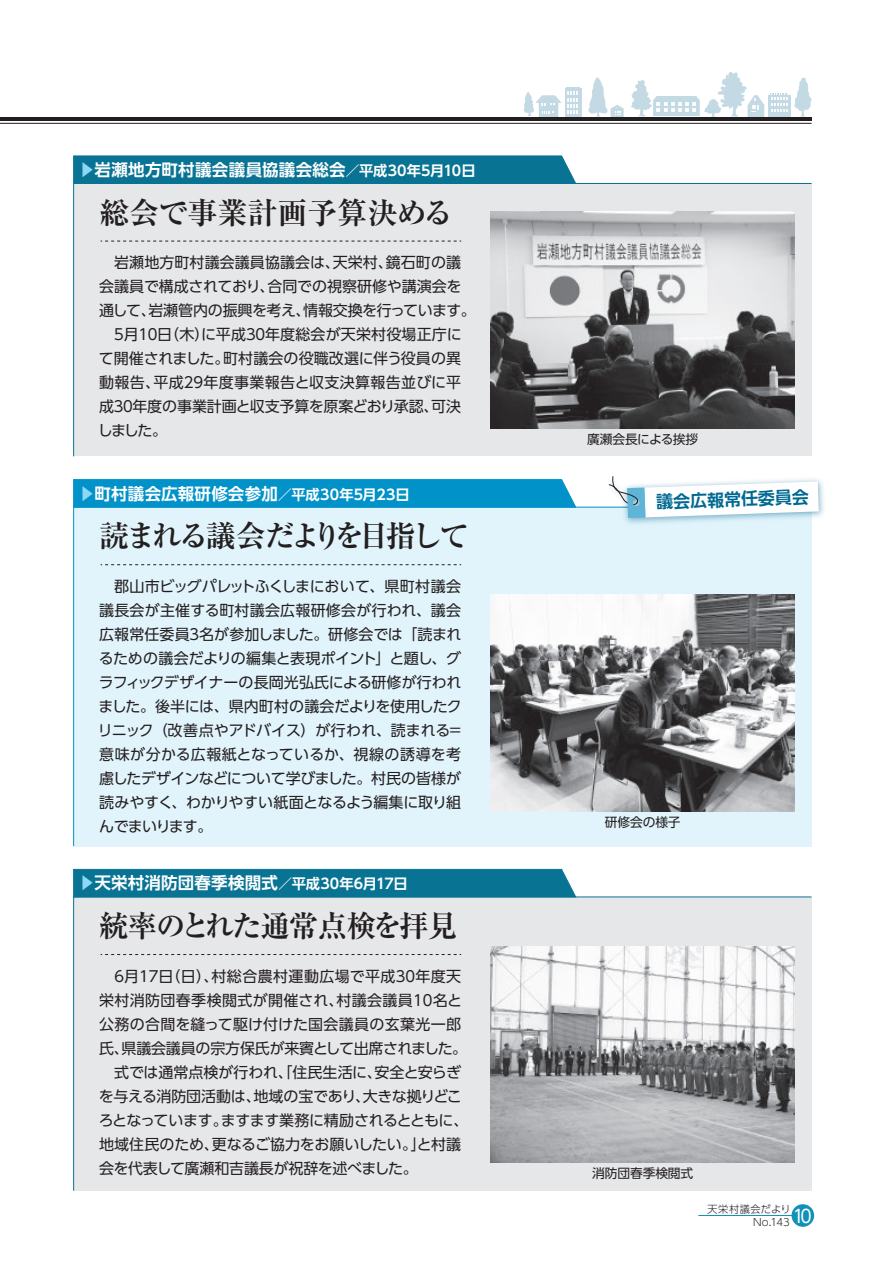
<style>
.page{position:relative;width:893px;height:1263px;background:#fff}
.page>*{position:absolute;margin:0;border:0;box-sizing:border-box;transform-origin:0 0}
.t1{font:700 30px "Ryumin Pr 6";letter-spacing:-.11em;color:#231f20}
.t2{font:700 30px "Ryumin Pr 6";letter-spacing:-.045em;color:#231f20}
.t3{font:700 30px "Ryumin Pr 6";color:#231f20}
.t4{font:18px "UD Shin Go Pro";color:#fff;scale:.95 1}
.t5{font:700 16.95px "UD Shin Go Pro De";color:#006991}
.t6{font:700 16.5px "UD Shin Go Pro De";letter-spacing:.015em;color:#fff}
.t7{font:15px/24px "UD Shin Go Pro";letter-spacing:-.01em;color:#231f20}
.t8{font:15px/24px "UD Shin Go Pro";letter-spacing:.01em;color:#231f20}
.t9{font:15px "UD Shin Go Pro";letter-spacing:.025em;color:#231f20}
.t10{font:15px "UD Shin Go Pro";letter-spacing:.02em;color:#231f20}
.t11{font:15px "UD Shin Go Pro";letter-spacing:-.035em;color:#231f20}
.t12{font:15px "UD Shin Go Pro";letter-spacing:-.06em;color:#231f20}
.t13{font:700 14.25px "UD Shin Go Pro De";letter-spacing:.005em;color:#fff}
.t14{font:12.75px "UD Shin Go Pro";letter-spacing:-.01em;color:#231f20}
.t15{font:300 10.2px "UD Shin Go Pro";letter-spacing:.05em;color:#231f20}
.t16{font:300 10.2px "UD Shin Go Pro";letter-spacing:.03em;color:#231f20}
.s1{color:#8dd7f7}
</style>
<div class="page">
<hr style="left:698px;top:1215px;width:114px;height:1px;background:#1092b8">
<div style="left:791px;top:1204px;width:23px;height:23px;background:#1092b8;border-radius:50%"></div>
<div style="left:73px;top:507px;width:739px;height:340px;background:#e1f4fc"></div>
<svg style="left:101px;top:564px;width:360px;height:1px"></svg>
<svg style="left:73px;top:479px;width:503px;height:29px;background:#0494c8"></svg>
<div style="left:73px;top:183px;width:739px;height:274px;background:#e6e7e9"></div>
<div style="left:73px;top:155px;width:503px;height:29px;background:#087393"></div>
<div style="left:73px;top:896px;width:739px;height:295px;background:#e6e7e9"></div>
<div style="left:73px;top:869px;width:503px;height:28px;background:#087393"></div>
<img style="left:491px;top:212px;width:303px;height:217px">
<img style="left:491px;top:946px;width:303px;height:217px">
<svg style="left:794px;top:78px;width:18px;height:39px"></svg>
<svg style="left:523px;top:88px;width:58px;height:29px"></svg>
<div style="left:768px;top:95px;width:22px;height:22px;background:#c3dae5"></div>
<hr style="left:769px;top:93px;width:20px;height:2px;background:#c3dae5">
<svg style="left:588px;top:71px;width:200px;height:46px"></svg>
<img style="left:491px;top:595px;width:303px;height:217px">
<hr style="left:0;top:117px;width:811px;height:3px;background:#231f20">
<hr style="left:0;top:123px;width:811px;height:1px;background:#231f20">
<img style="left:601px;top:480px;width:223px;height:48px">
<svg style="left:609px;top:476px;width:210px;height:42px"></svg>
<p class="t6" style="left:79px;top:156px;width:268px"><span class="s1">▶</span>岩瀬地方町村議会議員協議会総会</p>
<p class="t13" style="left:345px;top:159px;width:132px">／平成30年5月10日</p>
<h1 class="t3" style="left:99px;top:189px;width:356px">総会で事業計画予算決める</h1>
<p class="t7" style="left:386px;top:250px;width:77px">鏡石町の議</p>
<p class="t7" style="left:333px;top:250px;width:62px">天栄村、</p>
<p class="t7" style="left:99px;top:250px;width:364px">　岩瀬地方町村議会議員協議会は、<br>会議員で構成されており合同での視察研修や講演会を</p>
<p class="t7" style="left:260px;top:274px;width:16px">、</p>
<p class="t11" style="left:303px;top:298px;width:174px">情報交換を行っています。</p>
<p class="t7" style="left:148px;top:298px;width:164px">岩瀬管内の振興を考え、</p>
<p class="t7" style="left:99px;top:298px;width:58px">通して、</p>
<p class="t8" style="left:265px;top:322px;width:198px">年度総会が天栄村役場正庁に</p>
<p class="t7" style="left:157px;top:322px;width:54px">（日木）</p>
<p class="t7" style="left:201px;top:322px;width:46px">に平成</p>
<p class="t7" style="left:124px;top:322px;width:16px">月</p>
<p class="t7" style="left:136px;top:322px;width:26px">１０</p>
<p class="t7" style="left:243px;top:322px;width:26px">３０</p>
<p class="t7" style="left:111px;top:322px;width:17px">５</p>
<p class="t7" style="left:223px;top:346px;width:239px">町村議会の役職改選に伴う役員の異</p>
<p class="t8" style="left:203px;top:346px;width:259px;text-indent:-104px">て開催されました。<br>年度事業報告と収支決算報告並びに平</p>
<p class="t7" style="left:153px;top:370px;width:32px">平成</p>
<p class="t7" style="left:99px;top:370px;width:63px">動報告、</p>
<p class="t7" style="left:181px;top:370px;width:26px">２９</p>
<p class="t7" style="left:132px;top:394px;width:308px">年度の事業計画と収支予算を原案どおり承認、</p>
<p class="t7" style="left:98px;top:394px;width:71px">成<br>しました。</p>
<p class="t7" style="left:431px;top:394px;width:31px">可決</p>
<p class="t7" style="left:111px;top:394px;width:26px">３０</p>
<p class="t6" style="left:79px;top:480px;width:201px"><span class="s1">▶</span>町村議会広報研修会参加</p>
<p class="t13" style="left:278px;top:482px;width:133px">／平成30年5月23日</p>
<h1 class="t1" style="left:99px;top:512px;width:371px">読まれる議会だよりを目指して</h1>
<p class="t7" style="left:99px;top:574px;width:364px;text-align:right">　郡山市ビッグパレットふくしまにおいて、県町村議会議長会が主催する町村議会広報研修会が行われ、議会名が参加しました。研修会では「読まれ</p>
<p class="t7" style="left:99px;top:622px;width:92px">広報常任委員</p>
<p class="t7" style="left:99px;top:646px;width:364px">るための議会だよりの編集と表現ポイント」と題し、グ</p>
<p class="t7" style="left:99px;top:670px;width:364px">ラフィックデザイナーの長岡光弘氏による研修が行われ</p>
<p class="t7" style="left:99px;top:694px;width:365px">ました。後半には、県内町村の議会だよりを使用したク</p>
<p class="t7" style="left:448px;top:718px;width:16px">=</p>
<p class="t7" style="left:187px;top:622px;width:17px">３</p>
<p class="t7" style="left:98px;top:718px;width:365px">リニック（改善点やアドバイス）が行われ、読まれる意味が分かる広報紙となっているか、視線の誘導を考慮したデザインなどについて学びました。村民の皆様が読みやすく、わかりやすい紙面となるよう編集に取り組んでまいります。</p>
<p class="t6" style="left:79px;top:870px;width:201px"><span class="s1">▶</span>天栄村消防団春季検閲式</p>
<p class="t13" style="left:278px;top:872px;width:131px">／平成30年6月17日</p>
<h1 class="t2" style="left:99px;top:902px;width:360px">統率のとれた通常点検を拝見</h1>
<p class="t7" style="left:415px;top:963px;width:47px">年度天</p>
<p class="t7" style="left:158px;top:963px;width:61px">（日日）、</p>
<p class="t9" style="left:212px;top:964px;width:185px">村総合農村運動広場で平成</p>
<p class="t7" style="left:112px;top:963px;width:17px">６</p>
<p class="t7" style="left:124px;top:963px;width:16px">月</p>
<p class="t7" style="left:393px;top:963px;width:26px">３０</p>
<p class="t7" style="left:136px;top:963px;width:26px">１７</p>
<p class="t9" style="left:99px;top:988px;width:246px">栄村消防団春季検閲式が開催され、</p>
<p class="t10" style="left:99px;top:1012px;width:363px">公務の合間を縫って駆け付けた国会議員の玄葉光一郎</p>
<p class="t7" style="left:122px;top:1035px;width:347px">県議会議員の宗方保氏が来賓として出席されました。</p>
<p class="t7" style="left:337px;top:987px;width:78px">村議会議員</p>
<p class="t7" style="left:433px;top:987px;width:31px">名と</p>
<p class="t7" style="left:410px;top:987px;width:26px">１０</p>
<p class="t7" style="left:99px;top:1035px;width:31px">氏、</p>
<p class="t7" style="left:253px;top:1059px;width:210px;text-indent:-154px">　式では通常点検が行われ、「住民生活に、<br>地域の宝であり大きな拠りどこ</p>
<p class="t7" style="left:375px;top:1059px;width:88px">安全と安らぎ</p>
<p class="t7" style="left:221px;top:1083px;width:249px;text-indent:-122px">を与える消防団活動は、<br>ますます業務に精励されるとともに、</p>
<p class="t7" style="left:355px;top:1083px;width:16px">、</p>
<p class="t12" style="left:99px;top:1108px;width:131px">ろとなっています。</p>
<p class="t7" style="left:212px;top:1131px;width:215px">更なるご協力をお願いしたい。」</p>
<p class="t7" style="left:99px;top:1131px;width:320px">地域住民のため、<br>会を代表して廣瀬和吉議長が祝辞を述べました。</p>
<p class="t7" style="left:417px;top:1131px;width:46px">と村議</p>
<p class="t14" style="left:587px;top:429px;width:113px">廣瀬会長による挨拶</p>
<p class="t5" style="left:656px;top:488px;width:154px;rotate:-2deg">議会広報常任委員会</p>
<p class="t14" style="left:605px;top:812px;width:77px">研修会の様子</p>
<p class="t14" style="left:592px;top:1163px;width:103px">消防団春季検閲式</p>
<p class="t15" style="left:708px;top:1201px;width:85px">天栄村議会だより</p>
<p class="t4" style="left:793px;top:1201px;width:21px">10</p>
<p class="t16" style="left:753px;top:1213px;width:38px">No.143</p>
</div>
